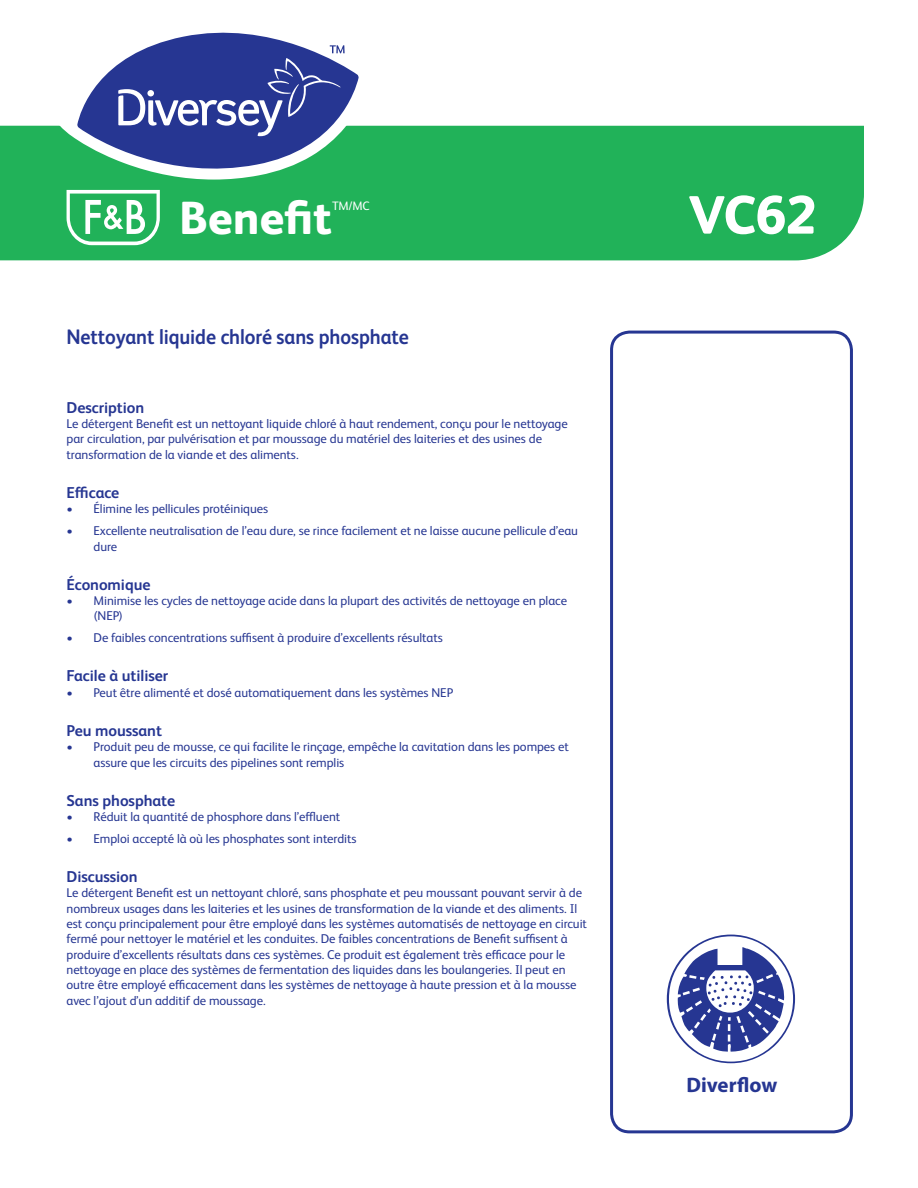
<style>
.page{position:relative;width:918px;height:1188px;background:#fff}
.page>*{position:absolute;margin:0;border:0;box-sizing:border-box;transform-origin:0 0}
.t1{font:800 54px "FS Albert Pro";color:#fff}
.Fancy_Name_page_1{font:800 46.5px "FS Albert Pro";color:#fff}
.t2{font:700 21px "FS Albert Pro";letter-spacing:-.005em;color:#263692;scale:.93 1}
.t3{font:700 21px "Myriad Pro";color:#263692}
.t4{font:700 15.75px "FS Albert Pro";letter-spacing:-.005em;color:#263692}
.t5{font:12.75px/15.3px "FS Albert Pro";letter-spacing:-.005em;color:#263692}
.Fancy_Name_page_1-2{font:12.3px "FS Albert Pro";color:#fff}
</style>
<div class="page">
<div style="left:610px;top:331px;width:243px;height:802px;border:3px solid #263692;border-radius:18px"></div>
<div style="left:0;top:126px;width:864px;height:134px;background:#21b259"></div>
<svg style="left:57px;top:125px;width:317px;height:55px;background:#32b866"></svg>
<svg style="left:77px;top:32px;width:282px;height:149px"></svg>
<svg style="left:118px;top:45px;width:227px;height:91px;background:#4b59a4"></svg>
<svg style="left:67px;top:190px;width:93px;height:55px"></svg>
<svg style="left:667px;top:935px;width:128px;height:128px"></svg>
<p class="Fancy_Name_page_1" style="left:179px;top:181px;width:154px">Benefit</p>
<p class="Fancy_Name_page_1-2" style="left:332px;top:197px;width:39px">TM/MC</p>
<p class="t1" style="left:688px;top:173px;width:130px">VC62</p>
<p class="t2" style="left:67px;top:322px;width:370px">Nettoyant liquide chloré sans phosphate</p>
<p class="t4" style="left:67px;top:396px;width:79px">Description</p>
<p class="t5" style="left:67px;top:415px;width:503px">Le détergent Benefit est un nettoyant liquide chloré à haut rendement, conçu pour le nettoyage par circulation, par pulvérisation et par moussage du matériel des laiteries et des usines de transformation de la viande et des aliments.</p>
<p class="t4" style="left:67px;top:481px;width:54px">Efficace</p>
<p class="t5" style="left:67px;top:500px;width:203px">• Élimine les pellicules protéiniques</p>
<p class="t5" style="left:94px;top:522px;width:486px;text-indent:-27px">• Excellente neutralisation de l’eau dure, se rince facilement et ne laisse aucune pellicule d’eau dure</p>
<p class="t4" style="left:67px;top:573px;width:85px">Économique</p>
<p class="t5" style="left:94px;top:592px;width:475px;text-indent:-27px">• Minimise les cycles de nettoyage acide dans la plupart des activités de nettoyage en place (NEP)</p>
<p class="t5" style="left:67px;top:629px;width:378px">• De faibles concentrations suffisent à produire d’excellents résultats</p>
<p class="t4" style="left:67px;top:665px;width:103px">Facile à utiliser</p>
<p class="t5" style="left:67px;top:684px;width:388px">• Peut être alimenté et dosé automatiquement dans les systèmes NEP</p>
<p class="t4" style="left:67px;top:719px;width:97px">Peu moussant</p>
<p class="t5" style="left:94px;top:738px;width:477px;text-indent:-27px">• Produit peu de mousse, ce qui facilite le rinçage, empêche la cavitation dans les pompes et assure que les circuits des pipelines sont remplis</p>
<p class="t4" style="left:67px;top:789px;width:110px">Sans phosphate</p>
<p class="t5" style="left:67px;top:808px;width:275px">• Réduit la quantité de phosphore dans l’effluent</p>
<p class="t5" style="left:67px;top:830px;width:292px">• Emploi accepté là où les phosphates sont interdits</p>
<p class="t4" style="left:67px;top:866px;width:73px">Discussion</p>
<p class="t5" style="left:67px;top:884px;width:522px">Le détergent Benefit est un nettoyant chloré, sans phosphate et peu moussant pouvant servir à de nombreux usages dans les laiteries et les usines de transformation de la viande et des aliments. Il est conçu principalement pour être employé dans les systèmes automatisés de nettoyage en circuit fermé pour nettoyer le matériel et les conduites. De faibles concentrations de Benefit suffisent à produire d’excellents résultats dans ces systèmes. Ce produit est également très efficace pour le nettoyage en place des systèmes de fermentation des liquides dans les boulangeries. Il peut en outre être employé efficacement dans les systèmes de nettoyage à haute pression et à la mousse avec l’ajout d’un additif de moussage.</p>
<p class="t3" style="left:686px;top:1071px;width:93px">Diverflow</p>
</div>
